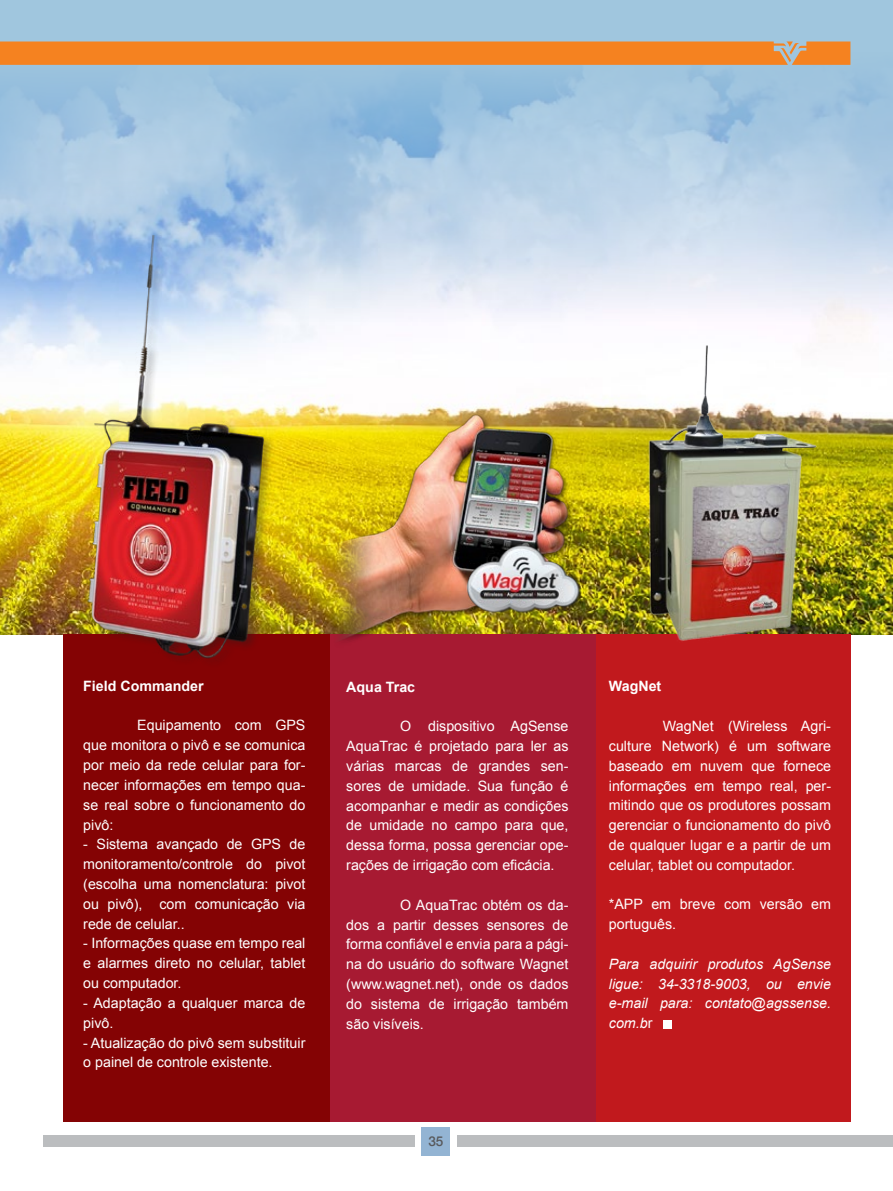
<style>
.page{position:relative;width:893px;height:1191px;background:#fff}
.page>*{position:absolute;margin:0;border:0;box-sizing:border-box;transform-origin:0 0}
.t1{font:14.25px/19.8px "Arial";color:#fff;text-align:justify}
.t2{font:italic 14.25px/19.8px "Arial";color:#fff;text-align:justify}
.t3{font:700 14.25px "Arial";color:#fff}
.t4{font:500 13.5px "Helvetica Neue LT";color:#58595b}
.s1{font-style:normal}
</style>
<div class="page">
<div style="left:43px;top:1135px;width:372px;height:12px;background:#bbbdbf"></div>
<div style="left:457px;top:1135px;width:436px;height:12px;background:#bbbdbf"></div>
<div style="left:422px;top:1127px;width:28px;height:28px;background:#93b4d3"></div>
<img style="left:0;top:322px;width:893px;height:312px">
<div style="left:64px;top:634px;width:266px;height:487px;background:#840304"></div>
<div style="left:330px;top:634px;width:267px;height:487px;background:#a71a32"></div>
<div style="left:597px;top:634px;width:254px;height:487px;background:#c1191d"></div>
<img style="left:57px;top:322px;width:243px;height:349px">
<img style="left:615px;top:333px;width:254px;height:308px">
<img style="left:330px;top:401px;width:255px;height:241px">
<img style="left:444px;top:499px;width:156px;height:156px">
<div style="left:663px;top:1020px;width:8px;height:8px;background:#fff"></div>
<svg style="left:0;top:0;width:893px;height:322px;background:#b2cee6"></svg>
<svg style="left:0;top:41px;width:850px;height:24px;background:#f18528"></svg>
<p class="t3" style="left:83px;top:676px;width:122px">Field Commander</p>
<p class="t1" style="left:83px;top:715px;width:224px;text-indent:54px">Equipamento com GPS que monitora o pivô e se comunica por meio da rede celular para for&shy;necer informações em tempo qua&shy;se real sobre o funcionamento do pivô:</p>
<p class="t1" style="left:83px;top:834px;width:224px">- Sistema avançado de GPS de monitoramento/controle do pivot (escolha uma nomenclatura: pivot ou pivô), com comunicação via rede de celular..</p>
<p class="t1" style="left:83px;top:933px;width:224px">- Informações quase em tempo real e alarmes direto no celular, tablet ou computador.</p>
<p class="t1" style="left:83px;top:993px;width:224px">- Adaptação a qualquer marca de pivô.</p>
<p class="t1" style="left:83px;top:1032px;width:224px">- Atualização do pivô sem substituir o painel de controle existente.</p>
<p class="t3" style="left:346px;top:676px;width:70px">Aqua Trac</p>
<p class="t1" style="left:346px;top:716px;width:224px;text-indent:54px">O dispositivo AgSense AquaTrac é projetado para ler as várias marcas de grandes sen&shy;sores de umidade. Sua função é acompanhar e medir as condições de umidade no campo para que, dessa forma, possa gerenciar ope&shy;rações de irrigação com eficácia.</p>
<p class="t1" style="left:346px;top:894px;width:224px;text-indent:54px">O AquaTrac obtém os da&shy;dos a partir desses sensores de forma confiável e envia para a pági&shy;na do usuário do software Wagnet (www.wagnet.net), onde os dados do sistema de irrigação também são visíveis.</p>
<p class="t3" style="left:609px;top:676px;width:54px">WagNet</p>
<p class="t1" style="left:609px;top:716px;width:224px;text-indent:54px">WagNet (Wireless Agri&shy;culture Network) é um software baseado em nuvem que fornece informações em tempo real, per&shy;mitindo que os produtores possam gerenciar o funcionamento do pivô de qualquer lugar e a partir de um celular, tablet ou computador.</p>
<p class="t1" style="left:609px;top:894px;width:224px">*APP em breve com versão em português.</p>
<p class="t2" style="left:609px;top:954px;width:224px">Para adquirir produtos AgSense ligue: 34-3318-9003, ou envie e-mail para: contato@agssense. com.b<span class="s1">r</span></p>
<p class="t4" style="left:428px;top:1133px;width:17px">35</p>
</div>
